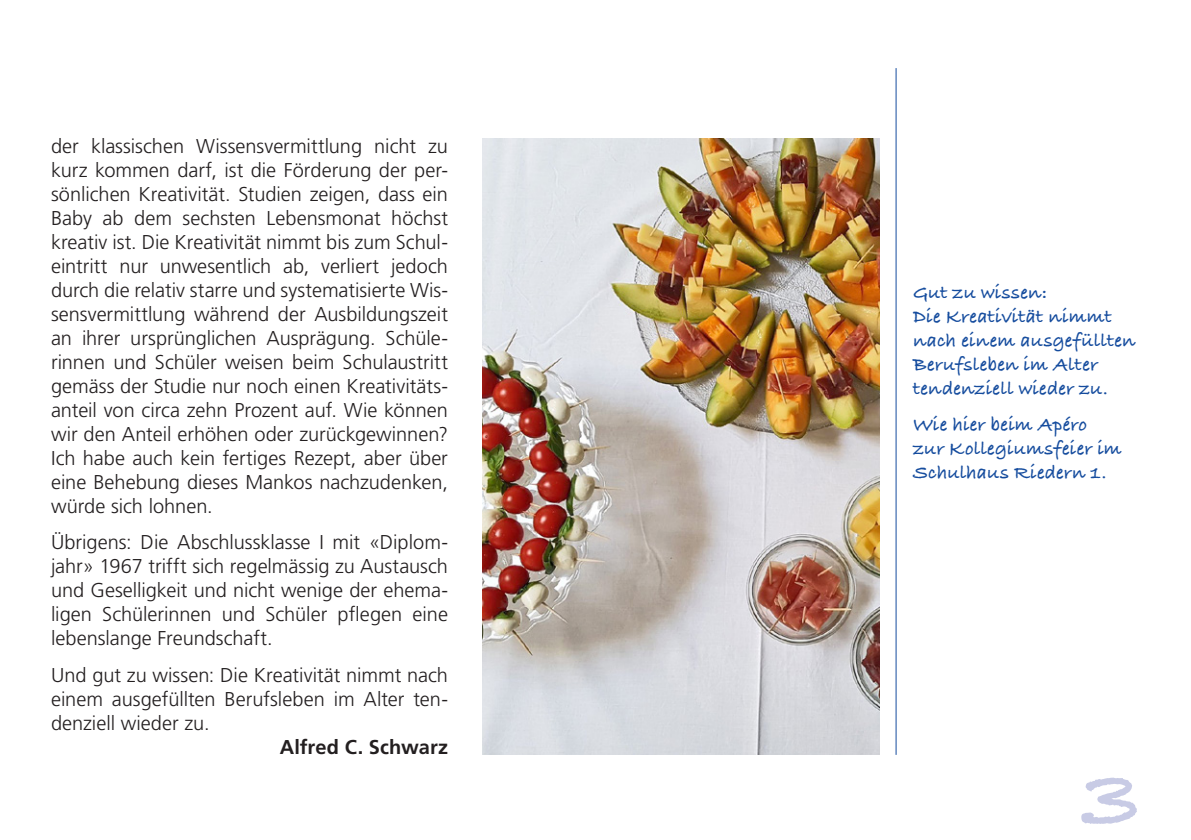
<style>
.page{position:relative;width:1191px;height:840px;background:#fff}
.page>*{position:absolute;margin:0;border:0;box-sizing:border-box;transform-origin:0 0}
.t1{font:700 100px "Bradley Hand ITCTT";color:#c8cbe5}
.t2{font:300 20px/24px "Frutiger LT Std";color:#231f20;text-align:justify}
.t3{font:700 20px/24px "Bradley Hand ITCTT";letter-spacing:.01em;color:#154c9e}
.t4{font:700 20px "Frutiger LT Std";letter-spacing:.01em;color:#231f20}
</style>
<div class="page">
<hr style="left:895px;top:68px;width:1px;height:686px;background:#154c9e">
<img style="left:482px;top:138px;width:397px;height:616px">
<p class="t2" style="left:51px;top:134px;width:398px">der klassischen Wissensvermittlung nicht zu kurz kommen darf, ist die Förderung der per&shy;sönlichen Kreativität. Studien zeigen, dass ein Baby ab dem sechsten Lebensmonat höchst kreativ ist. Die Kreativität nimmt bis zum Schul&shy;eintritt nur unwesentlich ab, verliert jedoch durch die relativ starre und systematisierte Wis&shy;sensvermittlung während der Ausbildungszeit an ihrer ursprünglichen Ausprägung. Schüle&shy;rinnen und Schüler weisen beim Schulaustritt gemäss der Studie nur noch einen Kreativitäts&shy;anteil von circa zehn Prozent auf. Wie können wir den Anteil erhöhen oder zurückgewinnen?<br>Ich habe auch kein fertiges Rezept, aber über eine Behebung dieses Mankos nachzudenken, würde sich lohnen.</p>
<p class="t2" style="left:51px;top:530px;width:398px">Übrigens: Die Abschlussklasse I mit «Diplom&shy;jahr» 1967 trifft sich regelmässig zu Austausch und Geselligkeit und nicht wenige der ehema&shy;ligen Schülerinnen und Schüler pflegen eine lebenslange Freundschaft.</p>
<p class="t2" style="left:51px;top:662px;width:398px">Und gut zu wissen: Die Kreativität nimmt nach einem ausgefüllten Berufsleben im Alter ten&shy;denziell wieder zu.</p>
<p class="t4" style="left:280px;top:734px;width:170px">Alfred C. Schwarz</p>
<p class="t3" style="left:913px;top:279px;width:224px">Gut zu wissen:<br>Die Kreativität nimmt nach einem ausgefüllten<br>Berufsleben im Alter tendenziell wieder zu.</p>
<p class="t3" style="left:913px;top:411px;width:210px">Wie hier beim Apéro zur Kollegiumsfeier im<br>Schulhaus Riedern 1.</p>
<h1 class="t1" style="left:1081px;top:718px;width:62px">3</h1>
</div>
